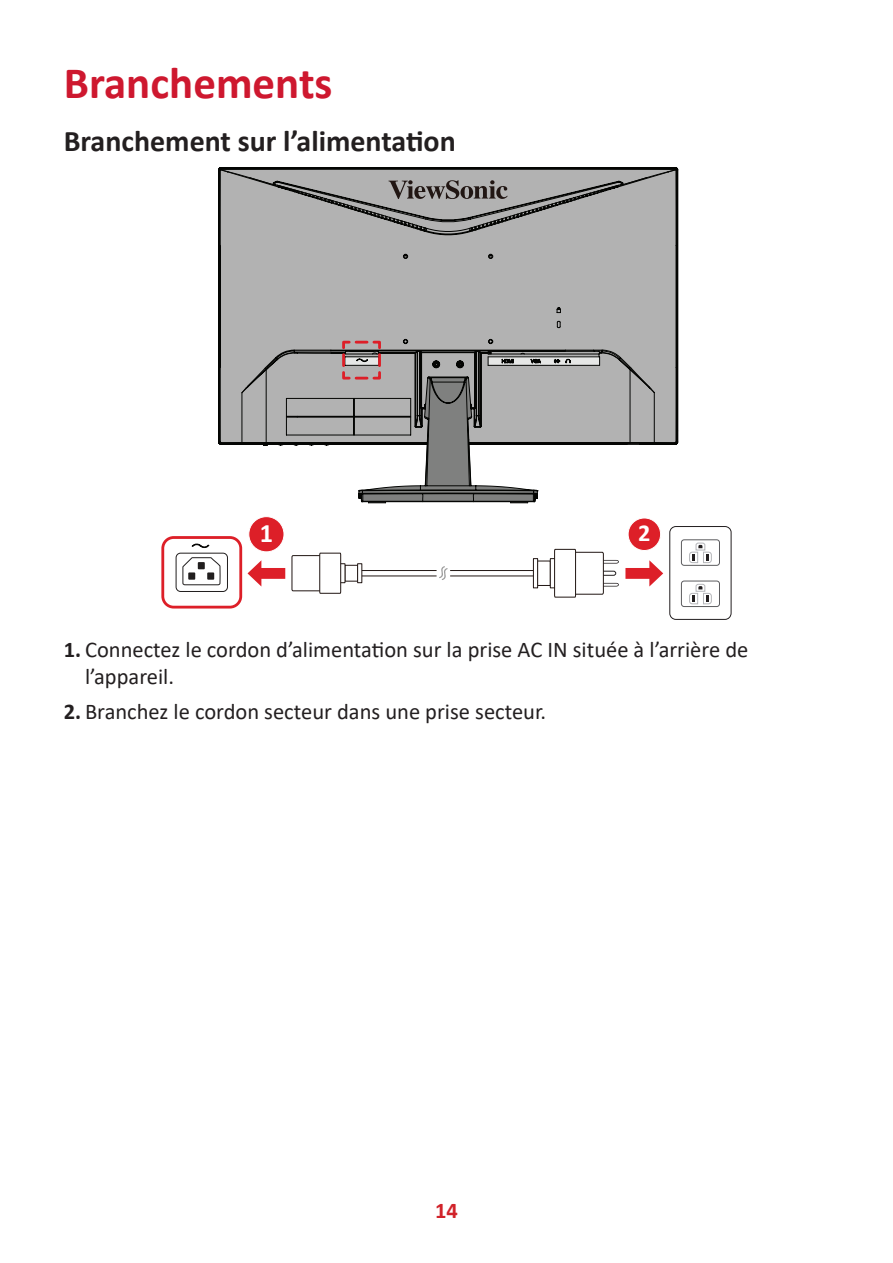
<style>
.page{position:relative;width:893px;height:1263px;background:#fff}
.page>*{position:absolute;margin:0;border:0;box-sizing:border-box;transform-origin:0 0}
.t1{font:700 45px "Calibri";color:#ce182f}
.t2{font:700 30px "Calibri";color:#231f20}
.t3{font:700 26.25px "Calibri";color:#fff}
.t4{font:700 24.3px "Calibri";color:#fff}
.t5{font:22.5px/27px "Calibri";color:#231f20}
.t6{font:700 22.5px "Calibri";color:#d1232a}
.s1{font-weight:700}
</style>
<div class="page">
<div style="left:628px;top:518px;width:33px;height:32px;background:#dd1f28;border-radius:50%"></div>
<div style="left:628px;top:517px;width:33px;height:34px;border:1px solid #fff;border-radius:50%"></div>
<div style="left:669px;top:526px;width:63px;height:94px;border:1px solid #231f20;border-radius:6px"></div>
<div style="left:681px;top:539px;width:39px;height:27px;border:1px solid #5c5c5f;border-radius:3px"></div>
<svg style="left:689px;top:542px;width:23px;height:22px"></svg>
<div style="left:681px;top:580px;width:39px;height:27px;border:1px solid #5c5c5f;border-radius:3px"></div>
<svg style="left:689px;top:583px;width:23px;height:22px"></svg>
<div style="left:161px;top:536px;width:81px;height:72px;border:3px solid #dd1f28;border-radius:11px"></div>
<svg style="left:247px;top:560px;width:39px;height:27px"></svg>
<div style="left:249px;top:517px;width:35px;height:35px;background:#dd1f28;border-radius:50%"></div>
<div style="left:248px;top:516px;width:36px;height:36px;border:1px solid #fff;border-radius:50%"></div>
<div style="left:537px;top:560px;width:14px;height:26px;background:#fff;border:1px solid #211613"></div>
<svg style="left:604px;top:559px;width:60px;height:28px"></svg>
<div style="left:600px;top:571px;width:16px;height:5px;border:1px solid #231f20;border-radius:2px"></div>
<div style="left:559px;top:552px;width:44px;height:42px;background:#fff"></div>
<div style="left:559px;top:552px;width:45px;height:43px;border:1px solid #211613"></div>
<svg style="left:549px;top:548px;width:28px;height:50px"></svg>
<div style="left:344px;top:565px;width:14px;height:17px;background:#fff;border:1px solid #211613"></div>
<div style="left:291px;top:555px;width:46px;height:36px;border:1px solid #211613"></div>
<svg style="left:319px;top:552px;width:27px;height:42px"></svg>
<svg style="left:357px;top:559px;width:182px;height:30px"></svg>
<svg style="left:182px;top:557px;width:39px;height:29px"></svg>
<div style="left:188px;top:572px;width:7px;height:8px;background:#211e1e"></div>
<div style="left:207px;top:572px;width:7px;height:8px;background:#211e1e"></div>
<div style="left:198px;top:562px;width:7px;height:7px;background:#211e1e"></div>
<svg style="left:192px;top:543px;width:17px;height:5px"></svg>
<div style="left:176px;top:553px;width:52px;height:39px;border:1px solid #211e1e;border-radius:5px"></div>
<svg style="left:537px;top:168px;width:140px;height:275px;background:#a9a9a9"></svg>
<svg style="left:219px;top:168px;width:318px;height:278px;background:#a1a1a1"></svg>
<svg style="left:286px;top:255px;width:285px;height:244px;background:#b7b7b7"></svg>
<svg style="left:388px;top:180px;width:120px;height:19px;background:#7f7b7a"></svg>
<svg style="left:341px;top:339px;width:196px;height:164px"></svg>
<h1 class="t1" style="left:64px;top:51px;width:270px">Branchements</h1>
<h2 class="t2" style="left:64px;top:120px;width:394px">Branchement sur l’alimentation</h2>
<p class="t3" style="left:260px;top:515px;width:15px">1</p>
<p class="t4" style="left:638px;top:516px;width:14px">2</p>
<p class="t5" style="left:85px;top:635px;width:665px;text-indent:-21px"><span class="s1">1.</span> Connectez le cordon d’alimentation sur la prise AC IN située à l’arrière de l’appareil.</p>
<p class="t5" style="left:64px;top:698px;width:484px"><span class="s1">2.</span> Branchez le cordon secteur dans une prise secteur.</p>
<p class="t6" style="left:435px;top:1194px;width:24px">14</p>
</div>
